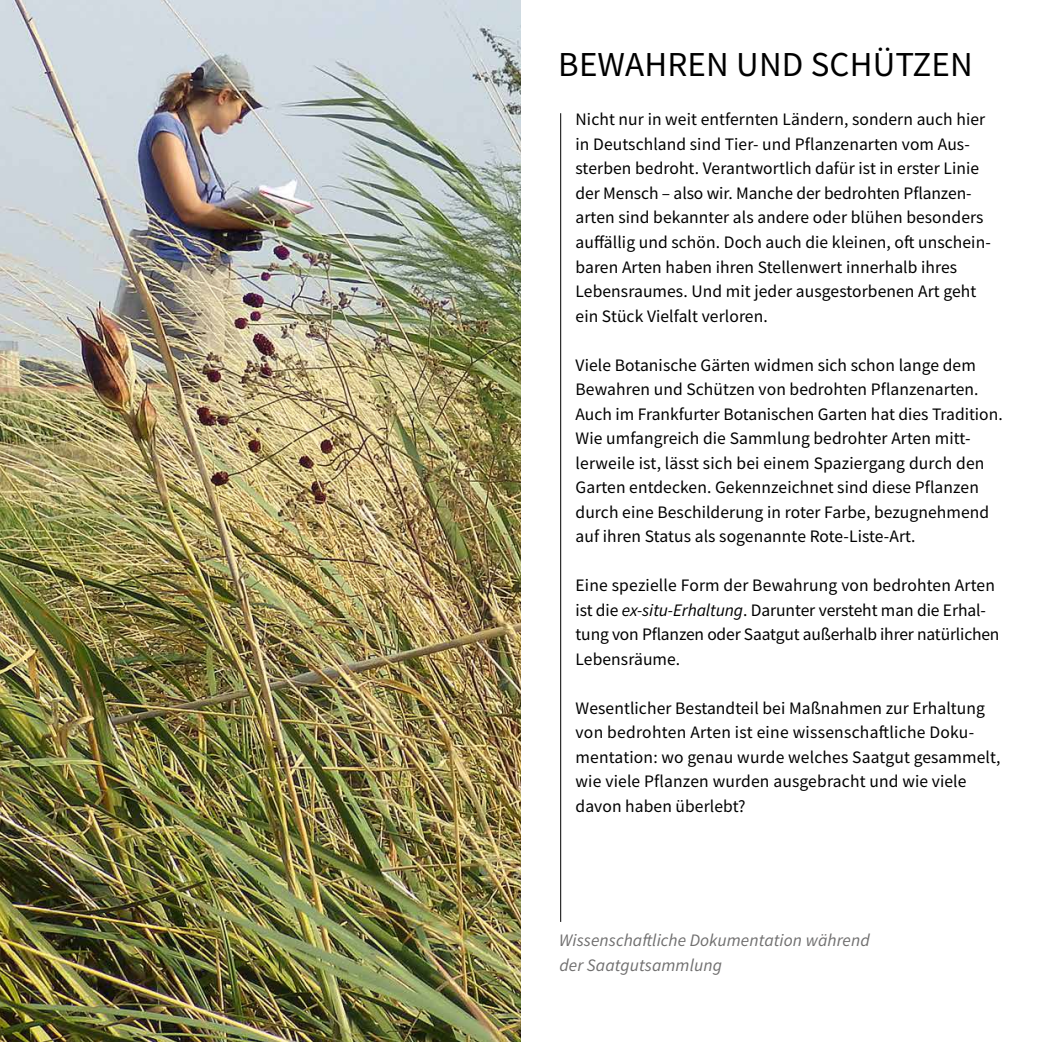
<style>
.page{position:relative;width:1042px;height:1042px;background:#fff}
.page>*{position:absolute;margin:0;border:0;box-sizing:border-box;transform-origin:0 0}
.t1{font:35px "Source Sans Pro";letter-spacing:.005em;color:#000}
.t2{font:17.5px/24.5px "Source Sans Pro";letter-spacing:.005em;color:#000}
.t3{font:italic 17.5px/24.5px "Source Sans Pro";letter-spacing:.005em;color:#706f6f}
.s1{font-style:italic}
</style>
<div class="page">
<img style="left:0;top:0;width:521px;height:1042px">
<hr style="left:560px;top:113px;width:1px;height:809px;background:#000">
<h1 class="t1" style="left:558px;top:43px;width:416px">BEWAHREN UND SCHÜTZEN</h1>
<p class="t2" style="left:575px;top:107px;width:417px">Nicht nur in weit entfernten Ländern, sondern auch hier in Deutschland sind Tier- und Pflanzenarten vom Aus&shy;sterben bedroht. Verantwortlich dafür ist in erster Linie der Mensch – also wir. Manche der bedrohten Pflanzen&shy;arten sind bekannter als andere oder blühen besonders auffällig und schön. Doch auch die kleinen, oft unschein&shy;baren Arten haben ihren Stellenwert innerhalb ihres Lebensraumes. Und mit jeder ausgestorbenen Art geht ein Stück Vielfalt verloren.</p>
<p class="t2" style="left:575px;top:352px;width:429px">Viele Botanische Gärten widmen sich schon lange dem Bewahren und Schützen von bedrohten Pflanzenarten.<br>Auch im Frankfurter Botanischen Garten hat dies Tradition.<br>Wie umfangreich die Sammlung bedrohter Arten mitt&shy;lerweile ist, lässt sich bei einem Spaziergang durch den Garten entdecken. Gekennzeichnet sind diese Pflanzen durch eine Beschilderung in roter Farbe, bezugnehmend auf ihren Status als sogenannte Rote-Liste-Art.</p>
<p class="t2" style="left:575px;top:573px;width:425px">Eine spezielle Form der Bewahrung von bedrohten Arten ist die <span class="s1">ex-situ-Erhaltung</span>. Darunter versteht man die Erhal&shy;tung von Pflanzen oder Saatgut außerhalb ihrer natürlichen Lebensräume.</p>
<p class="t2" style="left:575px;top:695px;width:426px">Wesentlicher Bestandteil bei Maßnahmen zur Erhaltung von bedrohten Arten ist eine wissenschaftliche Doku&shy;mentation: wo genau wurde welches Saatgut gesammelt, wie viele Pflanzen wurden ausgebracht und wie viele davon haben überlebt?</p>
<p class="t3" style="left:559px;top:928px;width:312px">Wissenschaftliche Dokumentation während der Saatgutsammlung</p>
</div>
